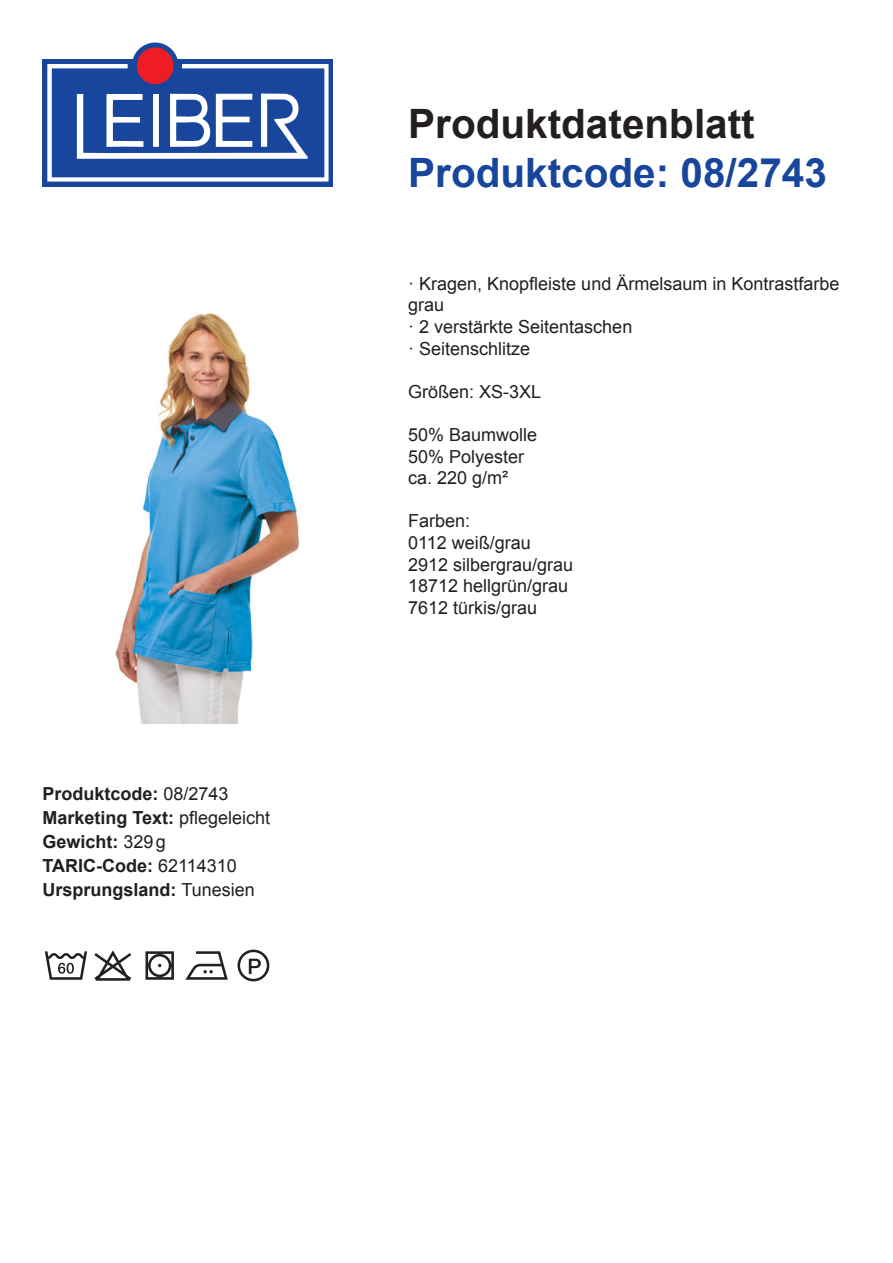
<style>
.page{position:relative;width:893px;height:1263px;background:#fff}
.page>*{position:absolute;margin:0;border:0;box-sizing:border-box;transform-origin:0 0}
.t1{font:700 40.5px "Arial";color:#18469d}
.t2{font:700 40.5px "Arial";color:#231f20}
.t3{font:18px/21.6px "Arial";color:#231f20}
.t4{font:700 18px/24px "Arial";color:#231f20}
.s1{font-weight:400}
</style>
<div class="page">
<div style="left:43px;top:59px;width:290px;height:127px;background:#18469d"></div>
<svg style="left:47px;top:64px;width:282px;height:118px"></svg>
<svg style="left:132px;top:43px;width:47px;height:46px"></svg>
<div style="left:138px;top:48px;width:35px;height:36px;background:#ee1d23;border-radius:50%"></div>
<div style="left:137px;top:48px;width:37px;height:36px;border:1px solid #ee1d23;border-radius:50%"></div>
<img style="left:115px;top:313px;width:185px;height:410px">
<svg style="left:45px;top:951px;width:42px;height:29px"></svg>
<svg style="left:94px;top:950px;width:37px;height:31px"></svg>
<svg style="left:146px;top:951px;width:28px;height:29px"></svg>
<svg style="left:185px;top:951px;width:43px;height:29px"></svg>
<svg style="left:238px;top:949px;width:31px;height:32px"></svg>
<p class="t4" style="left:43px;top:782px;width:229px">Produktcode: <span class="s1">08/2743<br></span>Marketing Text: <span class="s1">pflegeleicht<br></span>Gewicht: <span class="s1">329g<br></span>TARIC-Code: <span class="s1">62114310<br></span>Ursprungsland: <span class="s1">Tunesien</span></p>
<h1 class="t2" style="left:408px;top:97px;width:348px">Produktdatenblatt</h1>
<h1 class="t1" style="left:408px;top:146px;width:420px">Produktcode: 08/2743</h1>
<p class="t3" style="left:408px;top:273px;width:433px">· Kragen, Knopfleiste und Ärmelsaum in Kontrastfarbe grau<br>· 2 verstärkte Seitentaschen<br>· Seitenschlitze</p>
<p class="t3" style="left:408px;top:381px;width:135px">Größen: XS-3XL</p>
<p class="t3" style="left:408px;top:424px;width:131px">50% Baumwolle<br>50% Polyester ca. 220 g/m²</p>
<p class="t3" style="left:408px;top:510px;width:167px">Farben:<br>0112 weiß/grau<br>2912 silbergrau/grau<br>18712 hellgrün/grau<br>7612 türkis/grau</p>
</div>
